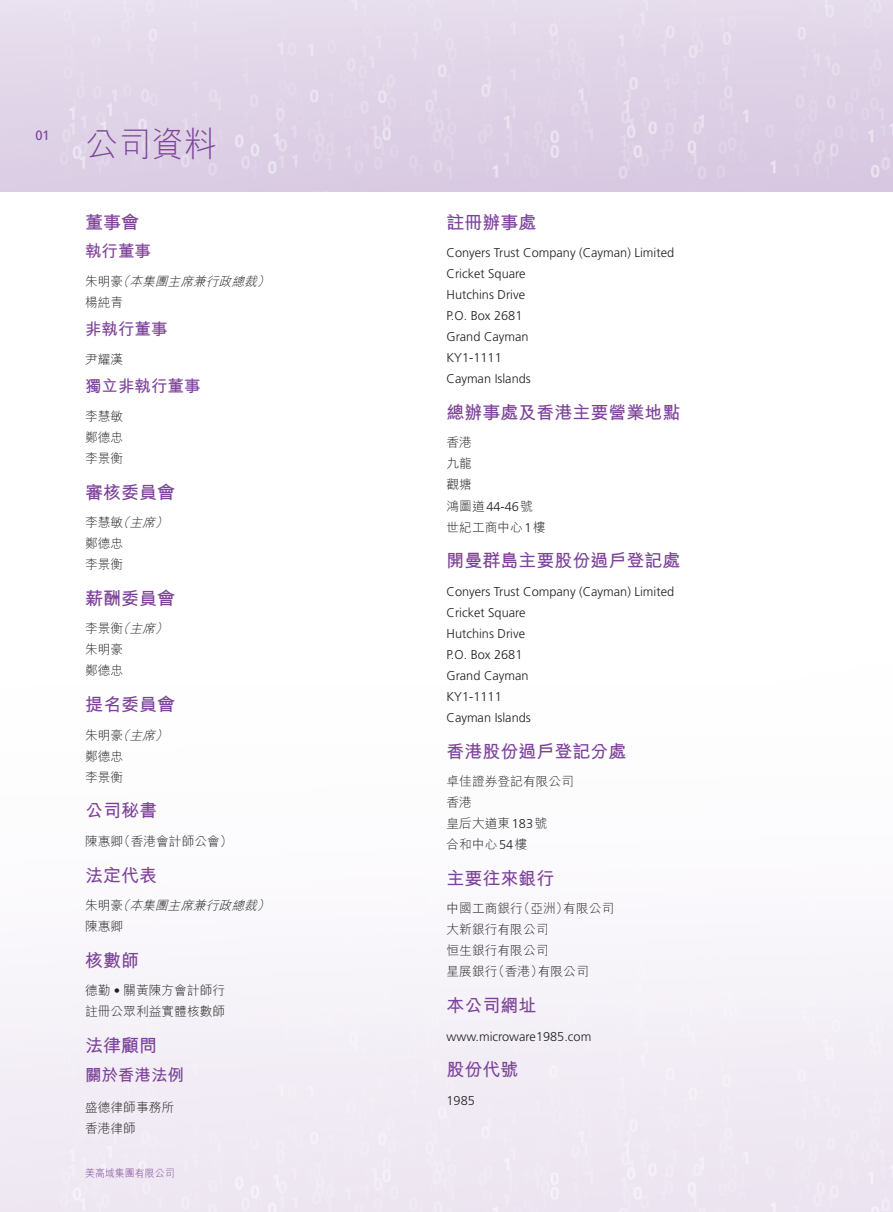
<style>
.page{position:relative;width:893px;height:1212px;background:#fff}
.page>*{position:absolute;margin:0;border:0;box-sizing:border-box;transform-origin:0 0}
.t1{font:300 34.65px "M Hei HK";color:#7d4299;scale:.95 1}
.t2{font:700 18px "M Hei HK";color:#7d4299}
.t3{font:700 16.5px "M Hei HK";color:#7d4299}
.t4{font:13.5px "Frutiger LT Std";color:#7d4299;scale:.95 1}
.t5{font:300 12.75px/21px "Frutiger LT Std";color:#231f20}
.t6{font:300 12.75px/21px "M Hei HK";color:#231f20;text-align:justify}
.t7{font:italic 300 12.75px "M Hei HK";color:#231f20}
.t8{font:300 10.5px "M Hei HK";color:#7d4299;scale:.95 1}
.s1{font-family:"M Hei HK"}
.s2{font-family:"Frutiger LT Std"}
</style>
<div class="page">
<img style="left:0;top:0;width:892px;height:191px">
<p class="t4" style="left:35px;top:128px;width:17px">01</p>
<h1 class="t1" style="left:85px;top:127px;width:140px">公司資料</h1>
<h2 class="t2" style="left:85px;top:209px;width:55px">董事會</h2>
<p class="t3" style="left:85px;top:239px;width:67px">執行董事</p>
<p class="t7" style="left:117px;top:274px;width:18px">（</p>
<p class="t7" style="left:257px;top:274px;width:18px">(</p>
<p class="t6" style="left:85px;top:270px;width:40px">朱明豪楊純青</p>
<p class="t3" style="left:85px;top:317px;width:84px">非執行董事</p>
<p class="t6" style="left:85px;top:348px;width:40px">尹耀漢</p>
<p class="t3" style="left:85px;top:374px;width:117px">獨立非執行董事</p>
<p class="t6" style="left:85px;top:405px;width:40px">李慧敏鄭德忠李景衡</p>
<h2 class="t2" style="left:85px;top:479px;width:91px">審核委員會</h2>
<p class="t7" style="left:155px;top:516px;width:18px">(</p>
<p class="t7" style="left:129px;top:274px;width:132px">本集團主席兼行政總裁</p>
<p class="t7" style="left:117px;top:516px;width:18px">（</p>
<p class="t6" style="left:85px;top:512px;width:40px">李慧敏鄭德忠李景衡</p>
<h2 class="t2" style="left:85px;top:585px;width:91px">薪酬委員會</h2>
<p class="t7" style="left:155px;top:622px;width:18px">(</p>
<p class="t7" style="left:129px;top:516px;width:30px">主席</p>
<p class="t7" style="left:117px;top:622px;width:18px">（</p>
<p class="t6" style="left:85px;top:618px;width:40px">李景衡朱明豪鄭德忠</p>
<h2 class="t2" style="left:85px;top:691px;width:91px">提名委員會</h2>
<p class="t7" style="left:155px;top:728px;width:18px">(</p>
<p class="t7" style="left:129px;top:622px;width:30px">主席</p>
<p class="t7" style="left:117px;top:728px;width:18px">（</p>
<p class="t6" style="left:85px;top:724px;width:40px">朱明豪鄭德忠李景衡</p>
<h2 class="t2" style="left:85px;top:797px;width:73px">公司秘書</h2>
<p class="t6" style="left:118px;top:830px;width:116px">（香港會計師公會(</p>
<p class="t7" style="left:129px;top:728px;width:30px">主席</p>
<p class="t6" style="left:85px;top:830px;width:40px">陳惠卿</p>
<h2 class="t2" style="left:85px;top:862px;width:73px">法定代表</h2>
<p class="t7" style="left:117px;top:899px;width:18px">（</p>
<p class="t7" style="left:257px;top:899px;width:18px">(</p>
<p class="t6" style="left:85px;top:895px;width:40px">朱明豪陳惠卿</p>
<h2 class="t2" style="left:85px;top:947px;width:55px">核數師</h2>
<p class="t6" style="left:85px;top:980px;width:142px">德勤 關黃陳方會計師行</p>
<p class="t7" style="left:129px;top:899px;width:132px">本集團主席兼行政總裁</p>
<p class="t5" style="left:114px;top:980px;width:8px">•</p>
<p class="t6" style="left:85px;top:1001px;width:142px">註冊公眾利益實體核數師</p>
<h2 class="t2" style="left:85px;top:1032px;width:73px">法律顧問</h2>
<p class="t3" style="left:85px;top:1062px;width:100px">關於香港法例</p>
<p class="t6" style="left:85px;top:1097px;width:91px">盛德律師事務所香港律師</p>
<p class="t8" style="left:85px;top:1168px;width:96px">美高域集團有限公司</p>
<h2 class="t2" style="left:446px;top:209px;width:91px">註冊辦事處</h2>
<p class="t5" style="left:446px;top:242px;width:229px">Conyers Trust Company (Cayman) Limited<br>Cricket Square<br>Hutchins Drive<br>O. P . Box 2681<br>Grand Cayman<br>KY1-1111<br>Cayman Islands</p>
<h2 class="t2" style="left:446px;top:399px;width:235px">總辦事處及香港主要營業地點</h2>
<p class="t6" style="left:446px;top:432px;width:27px">香港九龍觀塘</p>
<p class="t5" style="left:446px;top:496px;width:88px"><span class="s1">鴻圖道</span>44-46<span class="s1">號</span></p>
<p class="t6" style="left:446px;top:516px;width:101px">世紀工商中心<span class="s2">1</span>樓</p>
<h2 class="t2" style="left:446px;top:547px;width:235px">開曼群島主要股份過戶登記處</h2>
<p class="t5" style="left:446px;top:581px;width:229px">Conyers Trust Company (Cayman) Limited</p>
<p class="t5" style="left:446px;top:623px;width:80px">Hutchins Drive</p>
<p class="t5" style="left:446px;top:602px;width:81px">Cricket Square</p>
<p class="t5" style="left:446px;top:644px;width:86px">O. P . Box 2681<br>Grand Cayman<br>KY1-1111<br>Cayman Islands</p>
<h2 class="t2" style="left:446px;top:738px;width:181px">香港股份過戶登記分處</h2>
<p class="t6" style="left:446px;top:771px;width:129px;text-align:left">卓佳證券登記有限公司香港<br>皇后大道東<span class="s2">183</span>號<br>合和中心<span class="s2">54</span>樓</p>
<h2 class="t2" style="left:446px;top:865px;width:109px">主要往來銀行</h2>
<p class="t6" style="left:563px;top:898px;width:52px">有限公司</p>
<p class="t6" style="left:518px;top:898px;width:52px">（亞洲）</p>
<p class="t6" style="left:446px;top:898px;width:78px">中國工商銀行</p>
<p class="t6" style="left:446px;top:919px;width:103px">大新銀行有限公司</p>
<p class="t6" style="left:446px;top:940px;width:103px">恒生銀行有限公司</p>
<p class="t6" style="left:538px;top:961px;width:52px">有限公司</p>
<p class="t6" style="left:492px;top:961px;width:52px">（香港）</p>
<p class="t6" style="left:446px;top:961px;width:52px">星展銀行</p>
<h2 class="t2" style="left:446px;top:992px;width:91px">本公司網址</h2>
<p class="t5" style="left:446px;top:1026px;width:146px">www.microware1985.com</p>
<h2 class="t2" style="left:446px;top:1056px;width:73px">股份代號</h2>
<p class="t5" style="left:446px;top:1090px;width:30px">1985</p>
</div>
